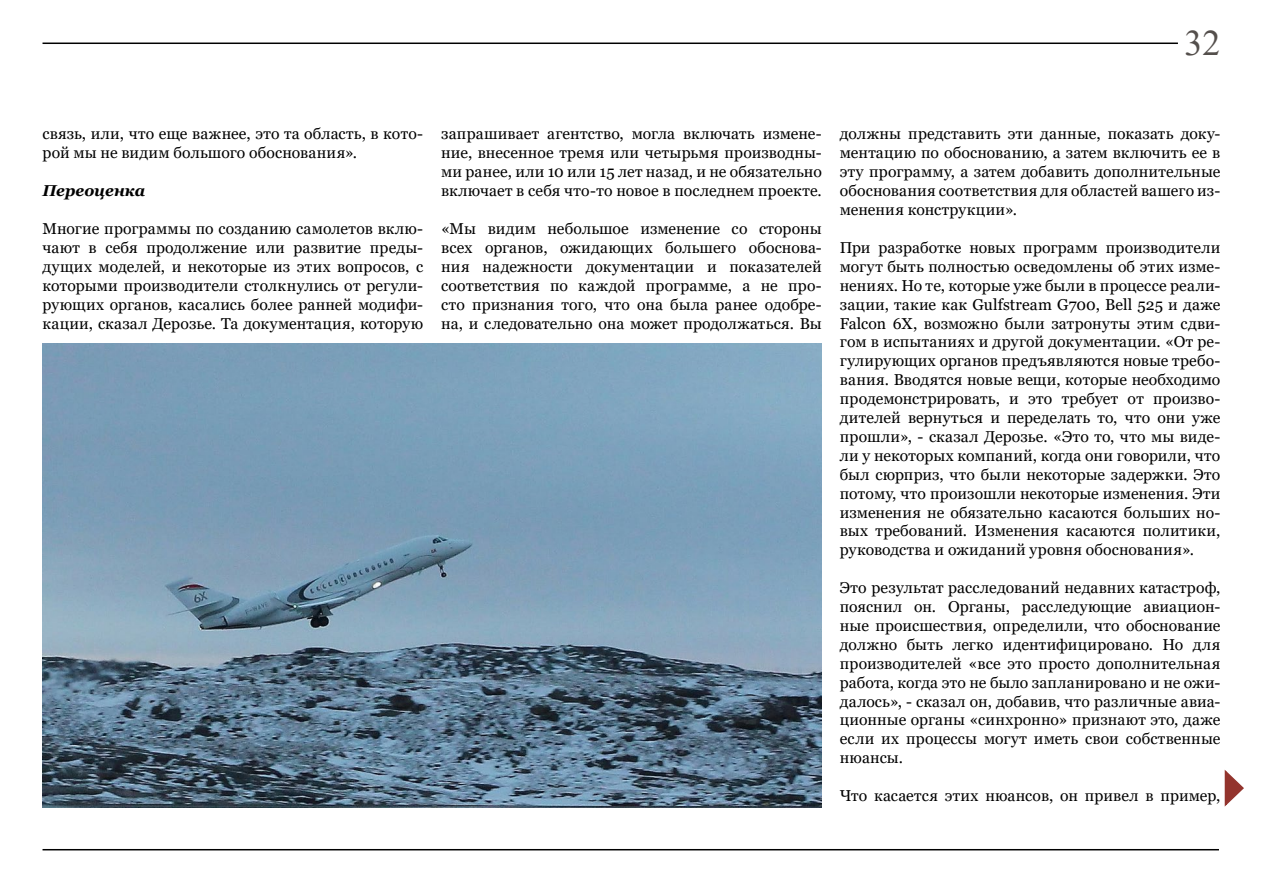
<style>
.page{position:relative;width:1263px;height:893px;background:#fff}
.page>*{position:absolute;margin:0;border:0;box-sizing:border-box;transform-origin:0 0}
.t1{font:36px "Times New Roman";color:#544f4c}
.t2{font:15.75px/18.9px "Georgia";letter-spacing:.01em;color:#000;text-align:justify}
.t3{font:italic 700 15.75px "Georgia";letter-spacing:-.005em;color:#000}
</style>
<div class="page">
<hr style="left:43px;top:849px;width:1176px;height:1px;background:#000">
<hr style="left:43px;top:43px;width:1135px;height:1px;background:#000">
<img style="left:43px;top:343px;width:779px;height:465px">
<svg style="left:1224px;top:769px;width:20px;height:38px"></svg>
<p class="t1" style="left:1184px;top:17px;width:37px">32</p>
<p class="t2" style="left:43px;top:125px;width:382px">связь, или, что еще важнее, это та область, в кото&shy;рой мы не видим большого обоснования».</p>
<p class="t3" style="left:43px;top:181px;width:104px">Переоценка</p>
<p class="t2" style="left:43px;top:219px;width:382px">Многие программы по созданию самолетов вклю&shy;чают в себя продолжение или развитие преды&shy;дущих моделей, и некоторые из этих вопросов, с которыми производители столкнулись от регули&shy;рующих органов, касались более ранней модифи&shy;кации, сказал Дерозье. Та документация, которую</p>
<p class="t2" style="left:441px;top:125px;width:382px">запрашивает агентство, могла включать измене&shy;ние, внесенное тремя или четырьмя производны&shy;ми ранее, или 10 или 15 лет назад, и не обязательно включает в себя что-то новое в последнем проекте.</p>
<p class="t2" style="left:441px;top:219px;width:382px">«Мы видим небольшое изменение со стороны всех органов, ожидающих большего обоснова&shy;ния надежности документации и показателей соответствия по каждой программе, а не про&shy;сто признания того, что она была ранее одобре&shy;на, и следовательно она может продолжаться. Вы</p>
<p class="t2" style="left:840px;top:125px;width:382px">должны представить эти данные, показать доку&shy;ментацию по обоснованию, а затем включить ее в эту программу, а затем добавить дополнительные обоснования соответствия для областей вашего из&shy;менения конструкции».</p>
<p class="t2" style="left:840px;top:238px;width:382px">При разработке новых программ производители могут быть полностью осведомлены об этих изме&shy;нениях. Но те, которые уже были в процессе реали&shy;зации, такие как Gulfstream G700, Bell 525 и даже Falcon 6X, возможно были затронуты этим сдви&shy;гом в испытаниях и другой документации. «От ре&shy;гулирующих органов предъявляются новые требо&shy;вания. Вводятся новые вещи, которые необходимо продемонстрировать, и это требует от произво&shy;дителей вернуться и переделать то, что они уже прошли», - сказал Дерозье. «Это то, что мы виде&shy;ли у некоторых компаний, когда они говорили, что был сюрприз, что были некоторые задержки. Это потому, что произошли некоторые изменения. Эти изменения не обязательно касаются больших но&shy;вых требований. Изменения касаются политики, руководства и ожиданий уровня обоснования».</p>
<p class="t2" style="left:840px;top:579px;width:382px">Это результат расследований недавних катастроф, пояснил он. Органы, расследующие авиацион&shy;ные происшествия, определили, что обоснование должно быть легко идентифицировано. Но для производителей «все это просто дополнительная работа, когда это не было запланировано и не ожи&shy;далось», - сказал он, добавив, что различные авиа&shy;ционные органы «синхронно» признают это, даже если их процессы могут иметь свои собственные нюансы.</p>
<p class="t2" style="left:840px;top:786px;width:382px">Что касается этих нюансов, он привел в пример,</p>
</div>
